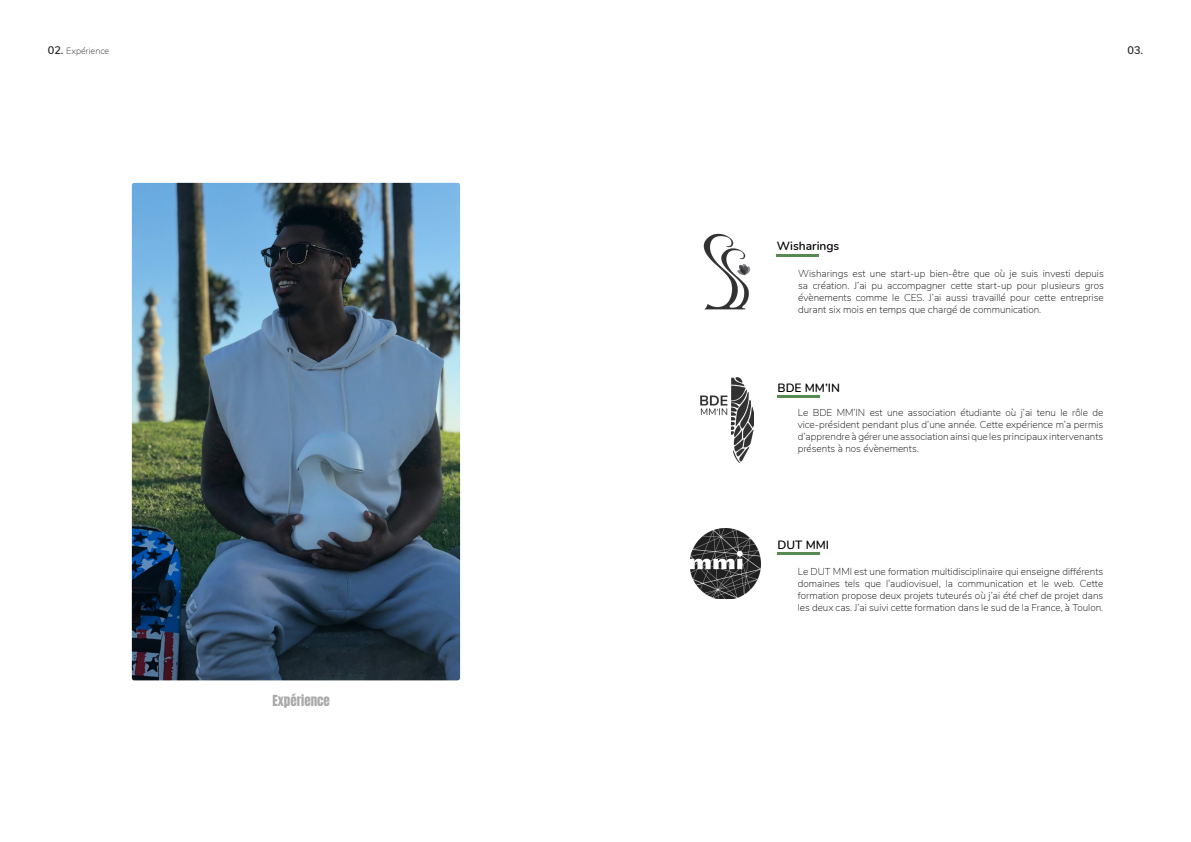
<style>
.page{position:relative;width:1191px;height:842px;background:#fff}
.page>*{position:absolute;margin:0;border:0;box-sizing:border-box;transform-origin:0 0}
.t1{font:13px "Anton";color:#a9a9a9}
.t2{font:600 12px "Nunito";color:#000}
.t3{font:600 11px "Nunito";color:#1f2020}
.t4{font:200 10px/12px "Nunito";color:#000;text-align:justify}
.t5{font:200 9px "Nunito";color:#1f2020}
.s1{font-weight:600;font-size:11px}
</style>
<div class="page">
<img style="left:132px;top:183px;width:328px;height:497px">
<img style="left:703px;top:234px;width:48px;height:75px">
<img style="left:700px;top:377px;width:53px;height:86px">
<img style="left:690px;top:529px;width:70px;height:70px">
<hr style="left:776px;top:254px;width:42px;height:2px;background:#568a52">
<hr style="left:777px;top:396px;width:42px;height:2px;background:#568a52">
<hr style="left:777px;top:552px;width:42px;height:3px;background:#568a52">
<p class="t5" style="left:48px;top:44px;width:63px"><span class="s1">02.</span> Expérience</p>
<p class="t3" style="left:1127px;top:42px;width:17px">03.</p>
<p class="t2" style="left:777px;top:237px;width:64px">Wisharings</p>
<p class="t4" style="left:798px;top:267px;width:307px">Wisharings est une start-up bien-être que où je suis investi depuis sa création. J’ai pu accompagner cette start-up pour plusieurs gros évènements comme le CES. J’ai aussi travaillé pour cette entreprise durant six mois en temps que chargé de communication.</p>
<p class="t2" style="left:777px;top:379px;width:64px">BDE MM’IN</p>
<p class="t4" style="left:797px;top:406px;width:307px">Le BDE MM’IN est une association étudiante où j’ai tenu le rôle de vice-président pendant plus d’une année. Cette expérience m’a permis d’apprendre à gérer une association ainsi que les principaux intervenants présents à nos évènements.</p>
<p class="t2" style="left:777px;top:535px;width:53px">DUT MMI</p>
<h1 class="t1" style="left:273px;top:694px;width:59px">Expérience</h1>
<p class="t4" style="left:797px;top:565px;width:307px">Le DUT MMI est une formation multidisciplinaire qui enseigne différents domaines tels que l’audiovisuel, la communication et le web. Cette formation propose deux projets tuteurés où j’ai été chef de projet dans les deux cas. J’ai suivi cette formation dans le sud de la France, à Toulon.</p>
</div>
